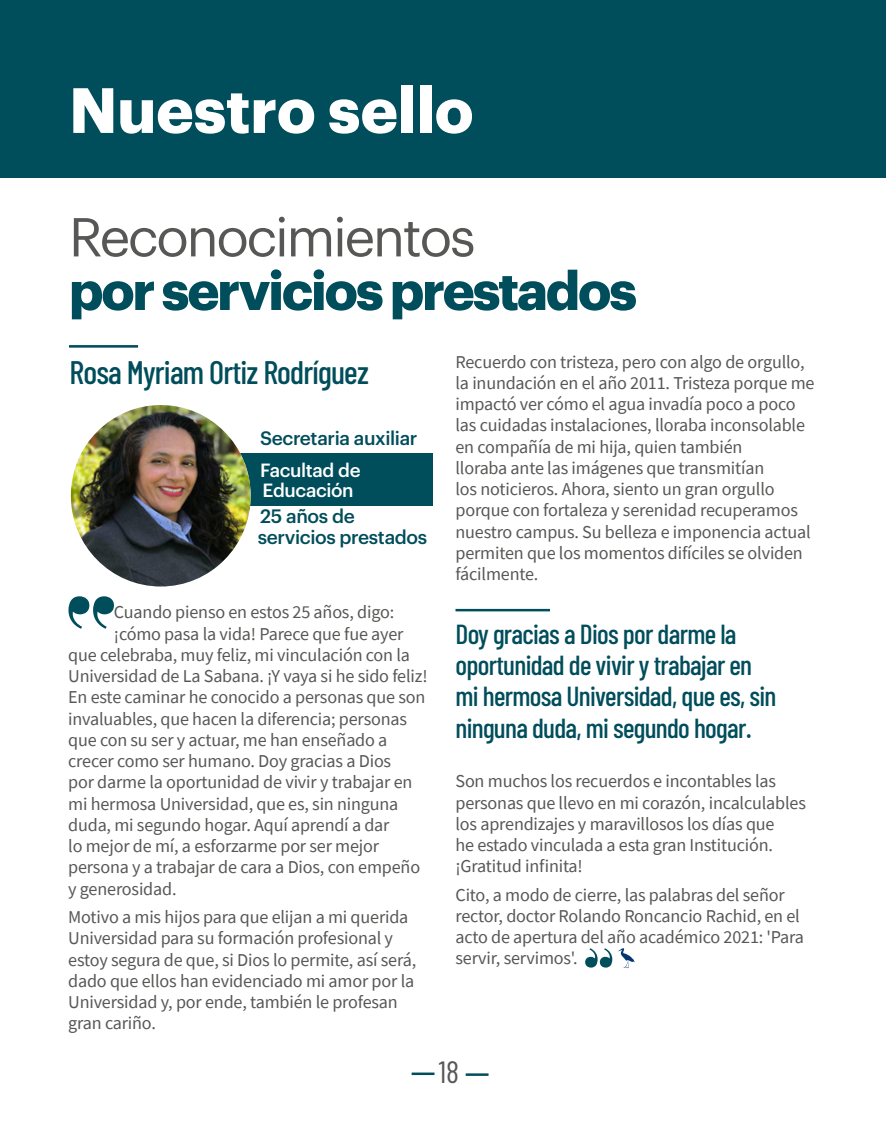
<style>
.page{position:relative;width:886px;height:1134px;background:#fff}
.page>*{position:absolute;margin:0;border:0;box-sizing:border-box;transform-origin:0 0}
.t1{font:700 62.5px "Graphik";color:#fff}
.t2{font:700 53.5px "Graphik";letter-spacing:-.04em;color:#004d5b}
.t3{font:53.5px "Graphik";letter-spacing:-.04em;color:#575756}
.t4{font:500 32.5px "Barlow Condensed";letter-spacing:-.025em;color:#004d5b}
.t5{font:30.75px "Barlow Condensed";color:#575756}
.t6{font:500 27.5px/31.2px "Barlow Condensed";letter-spacing:-.025em;color:#004d5b}
.t7{font:500 19px/20.8px "Graphik";letter-spacing:-.02em;color:#004d5b}
.t8{font:500 18.75px/20px "Graphik";letter-spacing:-.02em;color:#fff}
.t9{font:18.12px/21.2px "Source Sans Pro";letter-spacing:-.01em;color:#575756}
</style>
<div class="page">
<div style="left:0;top:0;width:886px;height:178px;background:#004d5b"></div>
<hr style="left:69px;top:345px;width:69px;height:3px;background:#004d5b">
<div style="left:251px;top:454px;width:182px;height:52px;background:#004d5b"></div>
<img style="left:71px;top:405px;width:180px;height:181px">
<svg style="left:68px;top:596px;width:46px;height:33px"></svg>
<svg style="left:585px;top:948px;width:50px;height:21px"></svg>
<hr style="left:412px;top:1072px;width:22px;height:3px;background:#004d5b">
<hr style="left:466px;top:1073px;width:22px;height:3px;background:#004d5b">
<hr style="left:455px;top:609px;width:95px;height:2px;background:#004d5b">
<h1 class="t1" style="left:69px;top:62px;width:406px">Nuestro sello</h1>
<h2 class="t3" style="left:69px;top:197px;width:408px">Reconocimientos</h2>
<h2 class="t2" style="left:69px;top:249px;width:569px">por servicios prestados</h2>
<h3 class="t4" style="left:69px;top:352px;width:301px">Rosa Myriam Ortiz Rodríguez</h3>
<p class="t7" style="left:260px;top:426px;width:159px">Secretaria auxiliar</p>
<p class="t8" style="left:260px;top:459px;width:102px">Facultad de<br>Educación</p>
<p class="t7" style="left:258px;top:504px;width:171px">25 años de servicios prestados</p>
<p class="t9" style="left:114px;top:602px;width:282px">Cuando pienso en estos 25 años, digo:</p>
<p class="t9" style="left:114px;top:623px;width:291px">¡cómo pasa la vida! Parece que fue ayer</p>
<p class="t9" style="left:68px;top:644px;width:343px">que celebraba, muy feliz, mi vinculación con la</p>
<p class="t9" style="left:68px;top:665px;width:361px">Universidad de La Sabana. ¡Y vaya si he sido feliz!</p>
<p class="t9" style="left:68px;top:687px;width:359px">En este caminar he conocido a personas que son</p>
<p class="t9" style="left:68px;top:708px;width:340px">invaluables, que hacen la diferencia; personas</p>
<p class="t9" style="left:68px;top:729px;width:321px">que con su ser y actuar, me han enseñado a</p>
<p class="t9" style="left:68px;top:750px;width:324px">crecer como ser humano. Doy gracias a Dios</p>
<p class="t9" style="left:68px;top:772px;width:346px">por darme la oportunidad de vivir y trabajar en</p>
<p class="t9" style="left:68px;top:793px;width:332px">mi hermosa Universidad, que es, sin ninguna</p>
<p class="t9" style="left:68px;top:814px;width:323px">duda, mi segundo hogar. Aquí aprendí a dar</p>
<p class="t9" style="left:68px;top:835px;width:312px">lo mejor de mí, a esforzarme por ser mejor</p>
<p class="t9" style="left:68px;top:857px;width:353px">persona y a trabajar de cara a Dios, con empeño</p>
<p class="t9" style="left:68px;top:878px;width:110px">y generosidad.</p>
<p class="t9" style="left:68px;top:906px;width:349px">Motivo a mis hijos para que elijan a mi querida Universidad para su formación profesional y estoy segura de que, si Dios lo permite, así será, dado que ellos han evidenciado mi amor por la Universidad y, por ende, también le profesan gran cariño.</p>
<p class="t9" style="left:455px;top:351px;width:361px">Recuerdo con tristeza, pero con algo de orgullo, la inundación en el año 2011. Tristeza porque me impactó ver cómo el agua invadía poco a poco las cuidadas instalaciones, lloraba inconsolable en compañía de mi hija, quien también<br>lloraba ante las imágenes que transmitían<br>los noticieros. Ahora, siento un gran orgullo porque con fortaleza y serenidad recuperamos nuestro campus. Su belleza e imponencia actual permiten que los momentos difíciles se olviden fácilmente.</p>
<h3 class="t6" style="left:455px;top:617px;width:322px">Doy gracias a Dios por darme la oportunidad de vivir y trabajar en mi hermosa Universidad, que es, sin ninguna duda, mi segundo hogar.</h3>
<p class="t9" style="left:455px;top:771px;width:352px">Son muchos los recuerdos e incontables las personas que llevo en mi corazón, incalculables los aprendizajes y maravillosos los días que<br>he estado vinculada a esta gran Institución. ¡Gratitud infinita!</p>
<p class="t9" style="left:455px;top:884px;width:350px">Cito, a modo de cierre, las palabras del señor rector, doctor Rolando Roncancio Rachid, en el acto de apertura del año académico 2021: 'Para servir, servimos'.</p>
<h3 class="t5" style="left:439px;top:1053px;width:22px">18</h3>
</div>
